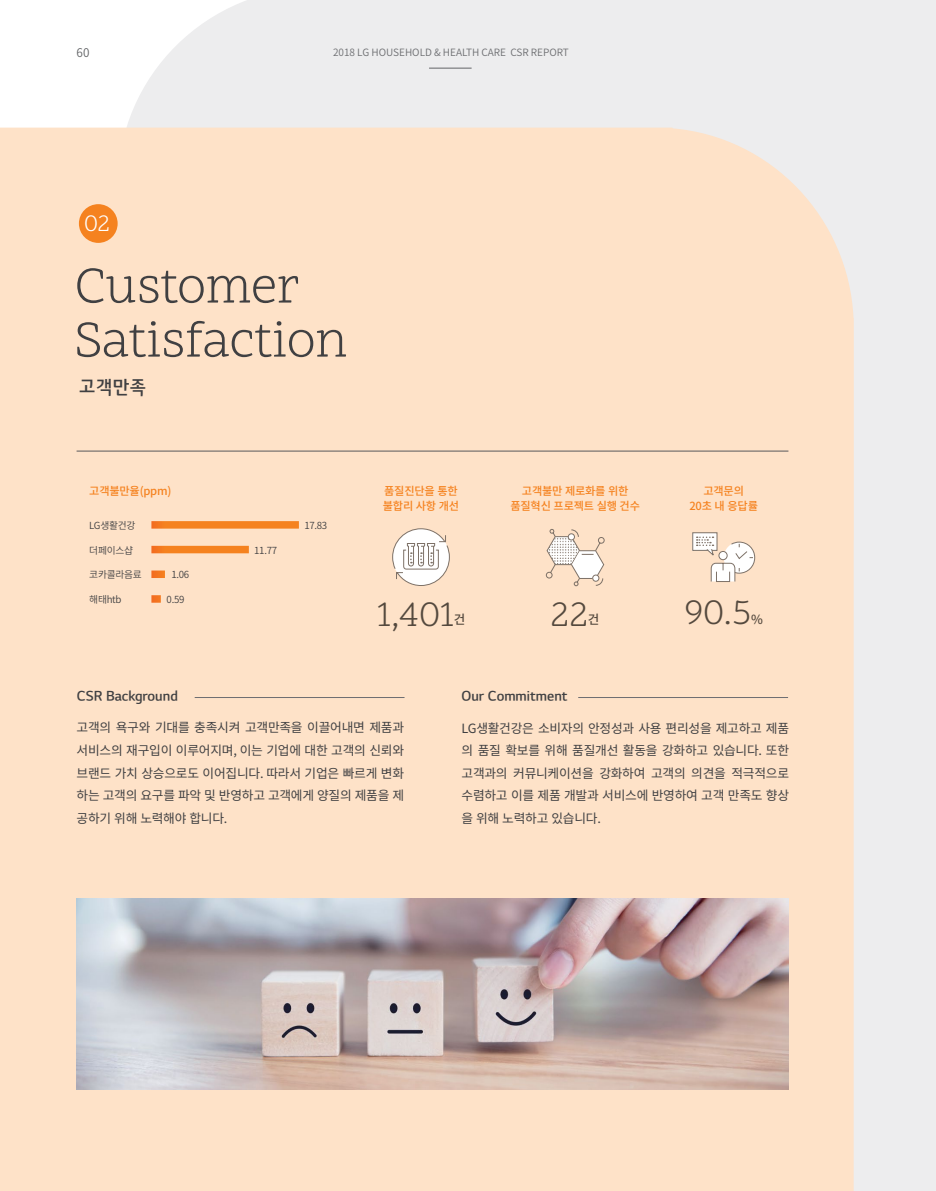
<style>
.page{position:relative;width:936px;height:1191px;background:#fff}
.page>*{position:absolute;margin:0;border:0;box-sizing:border-box;transform-origin:0 0}
.t1{font:52.5px/54px "Scope One";letter-spacing:-.01em;color:#404042}
.t2{font:36.45px "Scope One";color:#54493e}
.t3{font:24px "Scope One";color:#fff}
.t4{font:18px "LG Sm Haotf TSB";color:#404042}
.t5{font:13.5px "LG Sm Haotf TSB";color:#404042}
.t6{font:12.75px/22.5px "Noto Sans CJ Kkr";letter-spacing:-.02em;color:#404042;text-align:justify}
.t7{font:500 12.6px "Noto Sans CJ Kkr";color:#54493e}
.t8{font:600 12px "Noto Sans CJ Kkr";color:#626466}
.t9{font:500 11.25px/14.9px "Noto Sans CJ Kkr";letter-spacing:-.02em;color:#f5821f;text-align:center}
.t10{font:600 10.05px "Noto Sans CJ Kkr";color:#6d6e71}
.t11{font:600 9.75px "Noto Sans CJ Kkr";letter-spacing:-.03em;color:#404042}
</style>
<div class="page">
<div style="left:118px;top:0;width:817px;height:1191px;background:#ededee"></div>
<div style="left:0;top:128px;width:853px;height:1063px;background:#fee2c8"></div>
<hr style="left:195px;top:697px;width:209px;height:1px;background:#6d6e71">
<hr style="left:578px;top:697px;width:210px;height:1px;background:#6d6e71">
<div style="left:79px;top:204px;width:39px;height:39px;background:#f5821f;border-radius:50%"></div>
<div style="left:151px;top:521px;width:148px;height:7px;background:#f5821f"></div>
<svg style="left:151px;top:546px;width:98px;height:7px"></svg>
<div style="left:151px;top:570px;width:14px;height:8px;background:#f47520"></div>
<div style="left:151px;top:595px;width:10px;height:7px;background:#f37220"></div>
<hr style="left:77px;top:451px;width:711px;height:1px;background:#58585b">
<svg style="left:545px;top:528px;width:60px;height:58px"></svg>
<svg style="left:392px;top:528px;width:58px;height:58px"></svg>
<div style="left:692px;top:533px;width:25px;height:17px;background:#fff"></div>
<div style="left:692px;top:532px;width:25px;height:19px;border:1px solid #7d7167"></div>
<svg style="left:696px;top:536px;width:59px;height:46px"></svg>
<img style="left:77px;top:898px;width:711px;height:191px">
<hr style="left:429px;top:68px;width:42px;height:1px;background:#626466">
<p class="t8" style="left:77px;top:46px;width:14px">60</p>
<p class="t10" style="left:333px;top:46px;width:237px">2018 LG HOUSEHOLD &amp; HEALTH CARE CSR REPORT</p>
<h3 class="t3" style="left:84px;top:208px;width:28px">02</h3>
<h1 class="t1" style="left:75px;top:263px;width:274px">Customer<br>Satisfaction</h1>
<h3 class="t4" style="left:79px;top:377px;width:69px">고객만족</h3>
<p class="t9" style="left:89px;top:484px;width:84px">고객불만율(ppm)</p>
<p class="t9" style="left:510px;top:484px;width:131px">고객불만 제로화를 위한 품질혁신 프로젝트 실행 건수</p>
<p class="t9" style="left:383px;top:484px;width:78px;text-align:left">품질진단을 통한 불합리 사항 개선</p>
<p class="t9" style="left:689px;top:484px;width:70px">고객문의<br>20초 내 응답률</p>
<p class="t11" style="left:89px;top:520px;width:48px">LG생활건강</p>
<p class="t11" style="left:89px;top:544px;width:45px">더페이스샵</p>
<p class="t11" style="left:89px;top:569px;width:54px">코카콜라음료</p>
<p class="t11" style="left:89px;top:594px;width:34px">해태htb</p>
<p class="t11" style="left:171px;top:569px;width:19px">1.06</p>
<p class="t11" style="left:167px;top:594px;width:19px">0.59</p>
<p class="t11" style="left:254px;top:544px;width:24px">11.77</p>
<p class="t11" style="left:304px;top:520px;width:24px">17.83</p>
<h2 class="t2" style="left:377px;top:592px;width:79px">1,401</h2>
<p class="t7" style="left:453px;top:612px;width:13px">건</p>
<h2 class="t2" style="left:551px;top:592px;width:39px">22</h2>
<p class="t7" style="left:588px;top:612px;width:13px">건</p>
<p class="t5" style="left:77px;top:690px;width:102px">CSR Background</p>
<p class="t5" style="left:461px;top:690px;width:108px">Our Commitment</p>
<h2 class="t2" style="left:684px;top:590px;width:68px">90.5</h2>
<p class="t7" style="left:751px;top:612px;width:13px">%</p>
<p class="t6" style="left:77px;top:717px;width:329px">고객의 욕구와 기대를 충족시켜 고객만족을 이끌어내면 제품과 서비스의 재구입이 이루어지며, 이는 기업에 대한 고객의 신뢰와 브랜드 가치 상승으로도 이어집니다. 따라서 기업은 빠르게 변화 하는 고객의 요구를 파악 및 반영하고 고객에게 양질의 제품을 제 공하기 위해 노력해야 합니다.</p>
<p class="t6" style="left:461px;top:717px;width:329px">LG생활건강은 소비자의 안정성과 사용 편리성을 제고하고 제품 의 품질 확보를 위해 품질개선 활동을 강화하고 있습니다. 또한 고객과의 커뮤니케이션을 강화하여 고객의 의견을 적극적으로 수렴하고 이를 제품 개발과 서비스에 반영하여 고객 만족도 향상 을 위해 노력하고 있습니다.</p>
</div>
